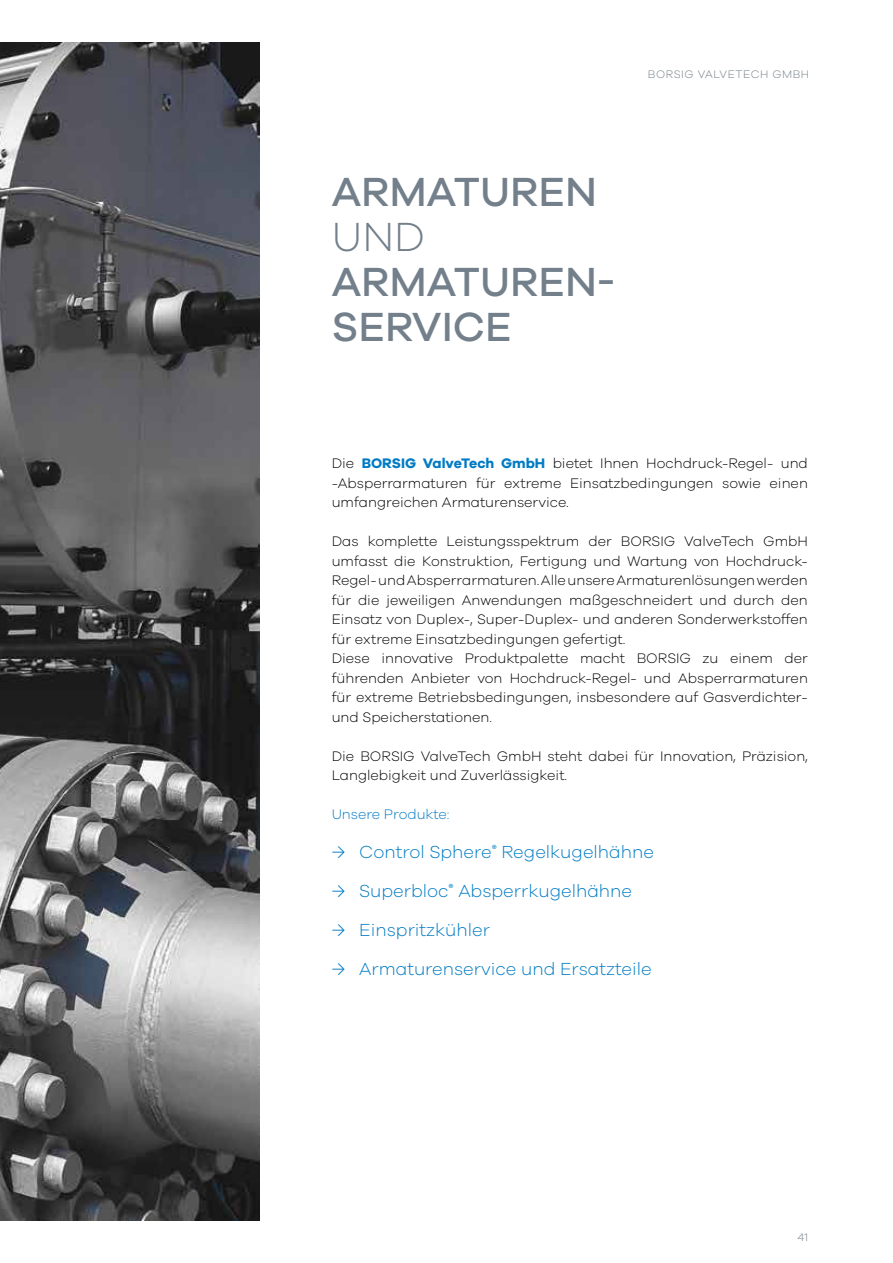
<style>
.page{position:relative;width:893px;height:1263px;background:#fff}
.page>*{position:absolute;margin:0;border:0;box-sizing:border-box;transform-origin:0 0}
.t1{font:500 42px/45px "Galano Grotesque";color:#73808b}
.t2{font:300 42px "Galano Grotesque";color:#73808b}
.t3{font:300 18px "Galano Grotesque";color:#007bc4}
.t4{font:300 14.25px/19.5px "Galano Grotesque";color:#000}
.t5{font:300 14.25px "Galano Grotesque";color:#007bc4}
.t6{font:300 11.25px "Galano Grotesque";letter-spacing:.05em;color:#717e86}
.s1{font-weight:700;color:#007bc4}
</style>
<div class="page">
<img style="left:0;top:43px;width:259px;height:1177px">
<p class="t6" style="left:648px;top:67px;width:163px">BORSIG VALVETECH GMBH</p>
<h1 class="t1" style="left:332px;top:168px;width:267px">ARMATUREN</h1>
<h1 class="t2" style="left:332px;top:212px;width:95px">UND</h1>
<h1 class="t1" style="left:332px;top:258px;width:285px">ARMATUREN-<br>SERVICE</h1>
<p class="t4" style="left:332px;top:453px;width:478px;text-align:justify">Die <span class="s1">BORSIG ValveTech GmbH</span> bietet Ihnen Hochdruck-Regel- und -Absperrarmaturen für extreme Einsatzbedingungen sowie einen umfangreichen Armaturenservice.</p>
<p class="t4" style="left:332px;top:531px;width:478px">Das komplette Leistungsspektrum der BORSIG ValveTech GmbH umfasst die Konstruktion, Fertigung und Wartung von Hochdruck-Regel- und Absperrarmaturen. Alle unsere Armaturenlösungen werden für die jeweiligen Anwendungen maßgeschneidert und durch den Einsatz von Duplex-, Super-Duplex- und anderen Sonderwerkstoffen für extreme Einsatzbedingungen gefertigt.<br>Diese innovative Produktpalette macht BORSIG zu einem der führenden Anbieter von Hochdruck-Regel- und Absperrarmaturen für extreme Betriebsbedingungen, insbesondere auf Gasverdichter&shy;und Speicherstationen.</p>
<p class="t4" style="left:332px;top:746px;width:478px">Die BORSIG ValveTech GmbH steht dabei für Innovation, Präzision,<br>Langlebigkeit und Zuverlässigkeit.</p>
<p class="t5" style="left:332px;top:806px;width:119px">Unsere Produkte:</p>
<p class="t3" style="left:332px;top:841px;width:324px">→ Control Sphere<sup>®</sup> Regelkugelhähne</p>
<p class="t3" style="left:332px;top:880px;width:302px">→ Superbloc<sup>®</sup> Absperrkugelhähne</p>
<p class="t3" style="left:332px;top:919px;width:160px">→ Einspritzkühler</p>
<p class="t3" style="left:332px;top:958px;width:322px">→ Armaturenservice und Ersatzteile</p>
<p class="t6" style="left:797px;top:1231px;width:12px">41</p>
</div>
